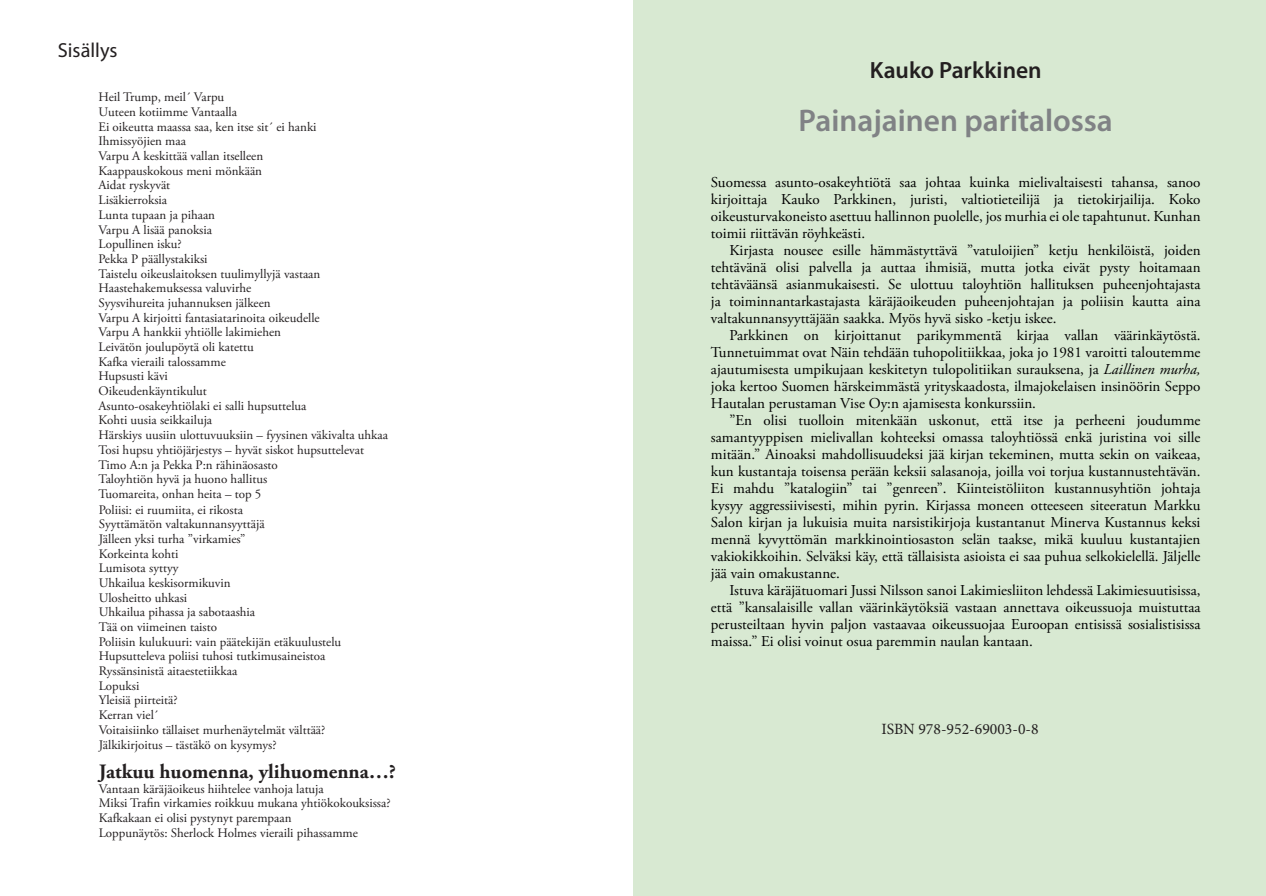
<style>
.page{position:relative;width:1266px;height:896px;background:#fff}
.page>*{position:absolute;margin:0;border:0;box-sizing:border-box;transform-origin:0 0}
.t1{font:600 31.35px "Myriad Pro";color:#808285}
.t2{font:600 23.55px "Myriad Pro";color:#231f20}
.t3{font:700 20.4px "Adobe Garamond Pro";color:#231f20}
.t4{font:20.4px "Myriad Pro";color:#231f20}
.t5{font:15.75px "Minion Pro";color:#231f20}
.t6{font:15px/17px "Adobe Garamond Pro";color:#000;text-align:justify}
.t7{font:13.05px/14.7px "Adobe Garamond Pro";color:#231f20}
.s1{font-style:italic}
</style>
<div class="page">
<div style="left:633px;top:0;width:631px;height:895px;background:#d8e9d2"></div>
<hr style="left:1264px;top:0;width:1px;height:895px;background:#d8e9d2">
<h3 class="t4" style="left:58px;top:38px;width:61px">Sisällys</h3>
<p class="t7" style="left:98px;top:90px;width:291px">Heil Trump, meil´ Varpu<br>Uuteen kotiimme Vantaalla<br>Ei oikeutta maassa saa, ken itse sit´ ei hanki<br>Ihmissyöjien maa<br>Varpu A keskittää vallan itselleen<br>Kaappauskokous meni mönkään<br>Aidat ryskyvät<br>Lisäkierroksia<br>Lunta tupaan ja pihaan<br>Varpu A lisää panoksia<br>Lopullinen isku?<br>Pekka P päällystakiksi<br>Taistelu oikeuslaitoksen tuulimyllyjä vastaan<br>Haastehakemuksessa valuvirhe<br>Syysvihureita juhannuksen jälkeen<br>Varpu A kirjoitti fantasiatarinoita oikeudelle<br>Varpu A hankkii yhtiölle lakimiehen<br>Leivätön joulupöytä oli katettu<br>Kafka vieraili talossamme<br>Hupsusti kävi<br>Oikeudenkäyntikulut<br>Asunto-osakeyhtiölaki ei salli hupsuttelua<br>Kohti uusia seikkailuja<br>Härskiys uusiin ulottuvuuksiin – fyysinen väkivalta uhkaa<br>Tosi hupsu yhtiöjärjestys – hyvät siskot hupsuttelevat<br>Timo A:n ja Pekka P:n rähinäosasto<br>Taloyhtiön hyvä ja huono hallitus<br>Tuomareita, onhan heita – top 5<br>Poliisi: ei ruumiita, ei rikosta<br>Syyttämätön valtakunnansyyttäjä<br>Jälleen yksi turha ”virkamies”<br>Korkeinta kohti<br>Lumisota syttyy<br>Uhkailua keskisormikuvin<br>Ulosheitto uhkasi<br>Uhkailua pihassa ja sabotaashia<br>Tää on viimeinen taisto<br>Poliisin kulukuuri: vain päätekijän etäkuulustelu<br>Hupsutteleva poliisi tuhosi tutkimusaineistoa<br>Ryssänsinistä aitaestetiikkaa<br>Lopuksi<br>Yleisiä piirteitä?<br>Kerran viel´<br>Voitaisiinko tällaiset murhenäytelmät välttää?<br>Jälkikirjoitus – tästäkö on kysymys?</p>
<h3 class="t3" style="left:58px;top:759px;width:339px">145 Jatkuu huomenna, ylihuomenna…?</h3>
<p class="t7" style="left:99px;top:781px;width:293px">Vantaan käräjäoikeus hiihtelee vanhoja latuja<br>Miksi Trafin virkamies roikkuu mukana yhtiökokouksissa?<br>Kafkakaan ei olisi pystynyt parempaan<br>Loppunäytös: Sherlock Holmes vieraili pihassamme</p>
<h2 class="t2" style="left:869px;top:55px;width:173px">Kauko Parkkinen</h2>
<h1 class="t1" style="left:798px;top:100px;width:316px">Painajainen paritalossa</h1>
<p class="t6" style="left:711px;top:174px;width:491px">Suomessa asunto-osakeyhtiötä saa johtaa kuinka mielivaltaisesti tahansa, sanoo kirjoittaja Kauko Parkkinen, juristi, valtiotieteilijä ja tietokirjailija. Koko oikeusturvakoneisto asettuu hallinnon puolelle, jos murhia ei ole tapahtunut. Kunhan toimii riittävän röyhkeästi.</p>
<p class="t6" style="left:711px;top:242px;width:491px;text-indent:18px">Kirjasta nousee esille hämmästyttävä ”vatuloijien” ketju henkilöistä, joiden tehtävänä olisi palvella ja auttaa ihmisiä, mutta jotka eivät pysty hoitamaan tehtäväänsä asianmukaisesti. Se ulottuu taloyhtiön hallituksen puheenjohtajasta ja toiminnantarkastajasta käräjäoikeuden puheenjohtajan ja poliisin kautta aina valtakunnansyyttäjään saakka. Myös hyvä sisko -ketju iskee.</p>
<p class="t6" style="left:711px;top:327px;width:491px;text-indent:18px">Parkkinen on kirjoittanut parikymmentä kirjaa vallan väärinkäytöstä.<br>Tunnetuimmat ovat Näin tehdään tuhopolitiikkaa, joka jo 1981 varoitti taloutemme ajautumisesta umpikujaan keskitetyn tulopolitiikan surauksena, ja <span class="s1">Laillinen murha, </span>joka kertoo Suomen härskeimmästä yrityskaadosta, ilmajokelaisen insinöörin Seppo Hautalan perustaman Vise Oy:n ajamisesta konkurssiin.</p>
<p class="t6" style="left:711px;top:412px;width:491px;text-indent:18px">”En olisi tuolloin mitenkään uskonut, että itse ja perheeni joudumme samantyyppisen mielivallan kohteeksi omassa taloyhtiössä enkä juristina voi sille mitään.” Ainoaksi mahdollisuudeksi jää kirjan tekeminen, mutta sekin on vaikeaa, kun kustantaja toisensa perään keksii salasanoja, joilla voi torjua kustannustehtävän.<br>Ei mahdu ”katalogiin” tai ”genreen”. Kiinteistöliiton kustannusyhtiön johtaja kysyy aggressiivisesti, mihin pyrin. Kirjassa moneen otteeseen siteeratun Markku Salon kirjan ja lukuisia muita narsistikirjoja kustantanut Minerva Kustannus keksi mennä kyvyttömän markkinointiosaston selän taakse, mikä kuuluu kustantajien vakiokikkoihin. Selväksi käy, että tällaisista asioista ei saa puhua selkokielellä. Jäljelle jää vain omakustanne.</p>
<p class="t6" style="left:711px;top:582px;width:491px;text-indent:18px">Istuva käräjätuomari Jussi Nilsson sanoi Lakimiesliiton lehdessä Lakimiesuutisissa, että ”kansalaisille vallan väärinkäytöksiä vastaan annettava oikeussuoja muistuttaa perusteiltaan hyvin paljon vastaavaa oikeussuojaa Euroopan entisissä sosialistisissa maissa.” Ei olisi voinut osua paremmin naulan kantaan.</p>
<p class="t5" style="left:881px;top:717px;width:159px">ISBN 978-952-69003-0-8</p>
</div>
